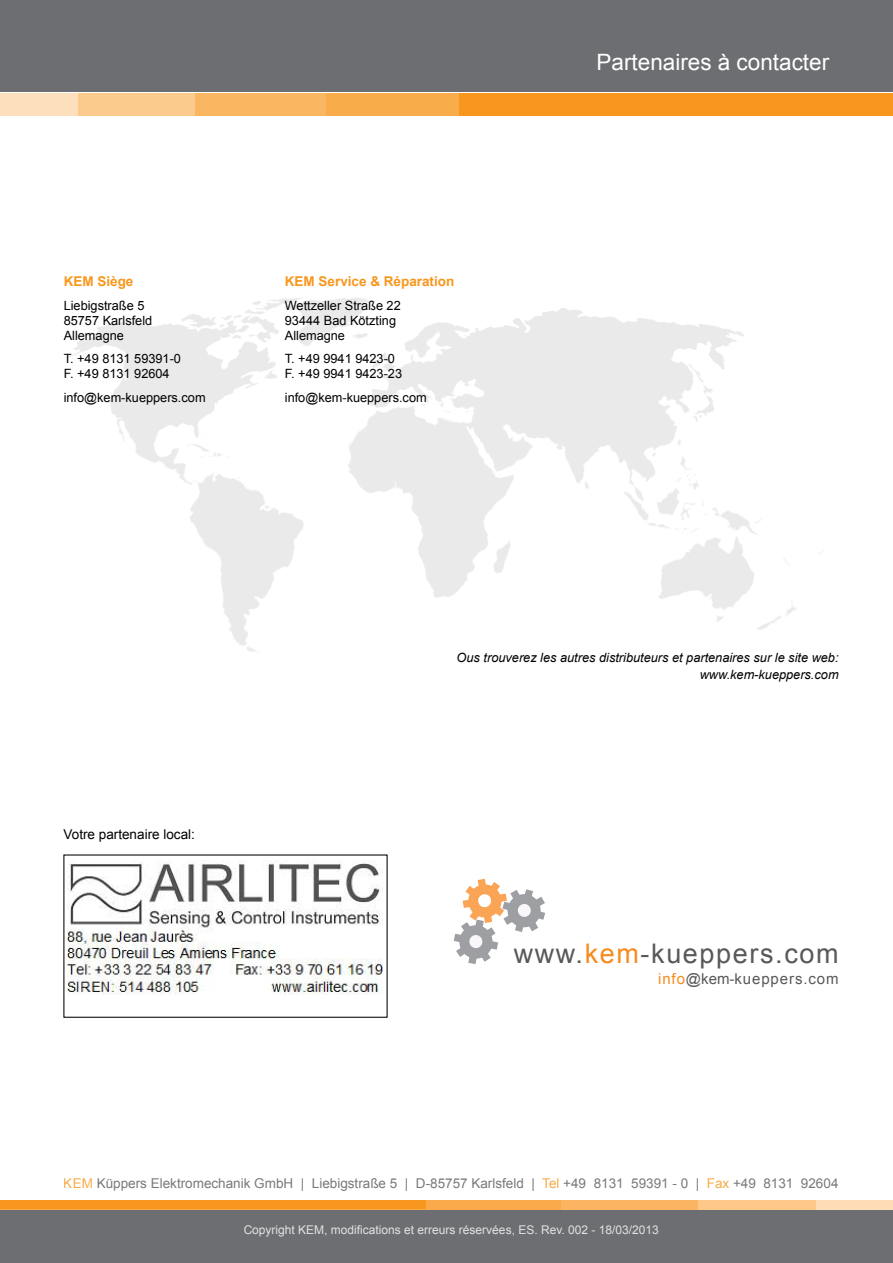
<style>
.page{position:relative;width:893px;height:1263px;background:#fff}
.page>*{position:absolute;margin:0;border:0;box-sizing:border-box;transform-origin:0 0}
.t1{font:27px "Arial";letter-spacing:.06em;color:#58595b}
.t2{font:22.5px "Arial";color:#fff}
.t3{font:15px "Arial";letter-spacing:.06em;color:#58595b}
.t4{font:13.5px "Arial";color:#58595b}
.t5{font:700 13.5px "Arial";color:#f8971d}
.t6{font:13.5px "Arial";color:#000}
.t7{font:12.75px/15px "Arial";color:#000}
.t8{font:italic 12.75px/16.5px "Arial";color:#000;text-align:right}
.t9{font:12px "Arial";color:#fff}
.s1{color:#f68b1f}
.s2{color:#f8971d}
</style>
<div class="page">
<div style="left:0;top:0;width:893px;height:92px;background:#6d6e71"></div>
<hr style="left:0;top:94px;width:3px;height:22px;background:#fde0bb">
<div style="left:3px;top:94px;width:890px;height:22px;background:#fde0bb"></div>
<div style="left:79px;top:94px;width:814px;height:22px;background:#fbcb8e"></div>
<div style="left:196px;top:94px;width:697px;height:22px;background:#fab661"></div>
<div style="left:327px;top:94px;width:566px;height:22px;background:#f9ac4a"></div>
<div style="left:460px;top:94px;width:433px;height:22px;background:#f8971d"></div>
<div style="left:0;top:1200px;width:893px;height:11px;background:#fedcb5"></div>
<div style="left:1px;top:1200px;width:814px;height:11px;background:#fdc88a"></div>
<div style="left:1px;top:1200px;width:696px;height:11px;background:#fbb462"></div>
<div style="left:1px;top:1200px;width:560px;height:11px;background:#faaa4b"></div>
<div style="left:1px;top:1200px;width:425px;height:9px;background:#f8971d"></div>
<svg style="left:454px;top:879px;width:91px;height:85px"></svg>
<div style="left:0;top:1211px;width:893px;height:52px;background:#6d6e71"></div>
<img style="left:68px;top:861px;width:314px;height:134px">
<div style="left:63px;top:854px;width:325px;height:164px;border:1px solid #000"></div>
<p class="t5" style="left:64px;top:272px;width:71px">KEM Siège</p>
<p class="t7" style="left:64px;top:298px;width:90px">Liebigstraße 5<br>85757 Karlsfeld<br>Allemagne</p>
<p class="t7" style="left:64px;top:351px;width:119px">T. +49 8131 59391-0<br>F. +49 8131 92604</p>
<p class="t7" style="left:64px;top:390px;width:143px">info@kem-kueppers.com</p>
<p class="t5" style="left:285px;top:272px;width:171px">KEM Service &amp; Réparation</p>
<p class="t7" style="left:285px;top:298px;width:117px">Wettzeller Straße 22<br>93444 Bad Kötzting<br>Allemagne</p>
<p class="t7" style="left:285px;top:351px;width:119px">T. +49 9941 9423-0<br>F. +49 9941 9423-23</p>
<p class="t7" style="left:285px;top:390px;width:143px">info@kem-kueppers.com</p>
<h2 class="t2" style="left:597px;top:48px;width:234px">Partenaires à contacter</h2>
<p class="t6" style="left:64px;top:825px;width:133px">Votre partenaire local:</p>
<p class="t8" style="left:457px;top:650px;width:383px">Ous trouverez les autres distributeurs et partenaires sur le site web: www.kem-kueppers.com</p>
<h1 class="t1" style="left:514px;top:936px;width:326px">www.<span class="s1">kem</span>-kueppers.com</h1>
<p class="t3" style="left:658px;top:968px;width:182px"><span class="s1">info</span>@kem-kueppers.com</p>
<p class="t4" style="left:64px;top:1175px;width:776px"><span class="s2">KEM</span> Küppers Elektromechanik GmbH | Liebigstraße 5 | D-85757 Karlsfeld | <span class="s2">Tel</span> +49 8131 59391 - 0 | <span class="s2">Fax</span> +49 8131 92604</p>
<p class="t9" style="left:244px;top:1222px;width:417px">Copyright KEM, modifications et erreurs réservées, ES. Rev. 002 - 18/03/2013</p>
</div>
